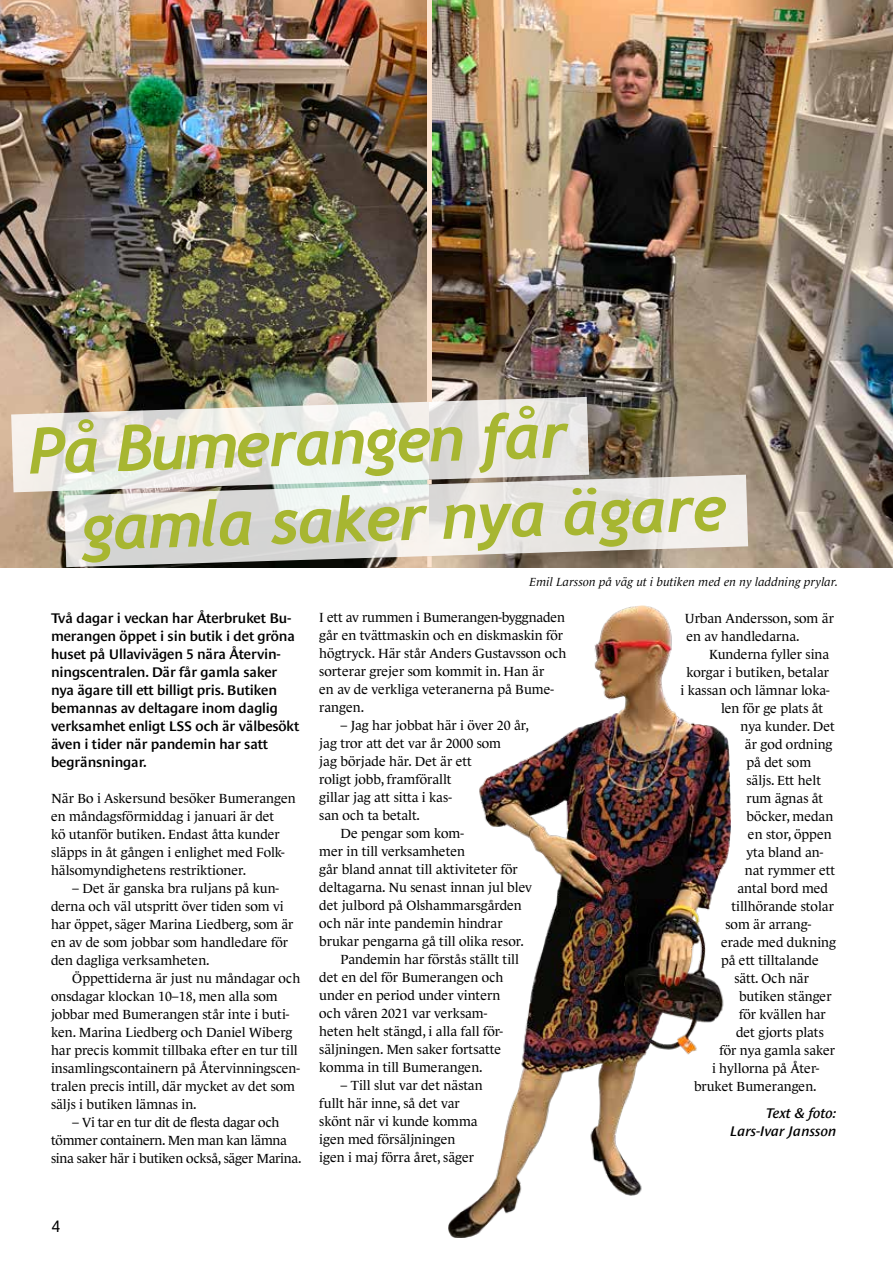
<style>
.page{position:relative;width:893px;height:1263px;background:#fff}
.page>*{position:absolute;margin:0;border:0;box-sizing:border-box;transform-origin:0 0}
.t1{font:italic 700 63.3px/78.2px "Trebuchet";color:#a7b631}
.t2{font:16.5px "Le Monde Sans Std";color:#000}
.t3{font:600 14.25px/18px "Le Monde Sans Std";letter-spacing:-.01em;color:#000}
.t4{font:italic 600 14.25px/18px "Le Monde Sans Std";color:#000;text-align:right}
.t5{font:13.5px/18px "Le Monde Journal Std";color:#000}
.t6{font:13.5px/18px "Le Monde Journal Std";letter-spacing:-.02em;color:#000}
.t7{font:italic 12px "Le Monde Journal Std";letter-spacing:.01em;color:#000}
</style>
<div class="page">
<img style="left:0;top:0;width:893px;height:567px">
<img style="left:448px;top:606px;width:283px;height:631px">
<svg style="left:11px;top:397px;width:578px;height:95px;background:#e1dfd9"></svg>
<svg style="left:64px;top:475px;width:684px;height:92px;background:#d4d2ce"></svg>
<div style="left:427px;top:556px;width:5px;height:11px;background:#fde4d0"></div>
<div style="left:427px;top:0;width:5px;height:402px;background:#fde4d0"></div>
<svg style="left:427px;top:479px;width:5px;height:5px"></svg>
<h1 class="t1" style="left:77px;top:412px;width:648px;text-indent:-50px;rotate:-2deg">På Bumerangen får gamla saker nya ägare</h1>
<p class="t7" style="left:529px;top:575px;width:310px">Emil Larsson på väg ut i butiken med en ny laddning prylar.</p>
<p class="t5" style="left:685px;top:609px;width:150px">Urban Andersson, som är en av handledarna.</p>
<p class="t5" style="left:709px;top:645px;width:122px">Kunderna fyller sina</p>
<p class="t5" style="left:686px;top:663px;width:144px">korgar i butiken, betalar</p>
<p class="t5" style="left:680px;top:681px;width:151px">i kassan och lämnar loka-</p>
<p class="t5" style="left:721px;top:699px;width:104px">len för ge plats åt</p>
<p class="t5" style="left:740px;top:717px;width:96px">nya kunder. Det</p>
<p class="t5" style="left:745px;top:735px;width:89px">är god ordning</p>
<p class="t5" style="left:746px;top:753px;width:66px">på det som</p>
<p class="t5" style="left:746px;top:771px;width:76px">säljs. Ett helt</p>
<p class="t5" style="left:746px;top:789px;width:78px">rum ägnas åt</p>
<p class="t5" style="left:746px;top:807px;width:88px">böcker, medan</p>
<p class="t5" style="left:748px;top:825px;width:85px">en stor, öppen</p>
<p class="t5" style="left:746px;top:843px;width:78px">yta bland an-</p>
<p class="t5" style="left:745px;top:861px;width:92px">nat rymmer ett</p>
<p class="t5" style="left:737px;top:879px;width:92px">antal bord med</p>
<p class="t5" style="left:731px;top:897px;width:104px">tillhörande stolar</p>
<p class="t5" style="left:725px;top:915px;width:87px">som är arrang-</p>
<p class="t5" style="left:721px;top:933px;width:116px">erade med dukning</p>
<p class="t5" style="left:721px;top:951px;width:99px">på ett tilltalande</p>
<p class="t5" style="left:734px;top:969px;width:76px">sätt. Och när</p>
<p class="t5" style="left:739px;top:987px;width:94px">butiken stänger</p>
<p class="t5" style="left:739px;top:1005px;width:88px">för kvällen har</p>
<p class="t5" style="left:736px;top:1023px;width:89px">det gjorts plats</p>
<p class="t5" style="left:719px;top:1041px;width:117px">för nya gamla saker</p>
<p class="t5" style="left:712px;top:1059px;width:109px">i hyllorna på Åter-</p>
<p class="t5" style="left:694px;top:1077px;width:124px">bruket Bumerangen.</p>
<p class="t4" style="left:730px;top:1104px;width:108px">Text &amp; foto:<br>Lars-Ivar Jansson</p>
<p class="t3" style="left:51px;top:609px;width:250px">Två dagar i veckan har Återbruket Bu&shy;merangen öppet i sin butik i det gröna huset på Ullavivägen 5 nära Återvin&shy;ningscentralen. Där får gamla saker nya ägare till ett billigt pris. Butiken bemannas av deltagare inom daglig verksamhet enligt LSS och är välbesökt även i tider när pandemin har satt begränsningar.</p>
<p class="t5" style="left:51px;top:789px;width:246px">När Bo i Askersund besöker Bumerangen en måndagsförmiddag i januari är det<br>kö utanför butiken. Endast åtta kunder släpps in åt gången i enlighet med Folk&shy;hälsomyndighetens restriktioner.</p>
<p class="t5" style="left:51px;top:879px;width:244px;text-indent:21px">– Det är ganska bra ruljans på kun&shy;derna och väl utspritt över tiden som vi har öppet, säger Marina Liedberg, som är en av de som jobbar som handledare för den dagliga verksamheten.</p>
<p class="t5" style="left:51px;top:969px;width:251px;text-indent:21px">Öppettiderna är just nu måndagar och onsdagar klockan 10–18, men alla som jobbar med Bumerangen står inte i buti&shy;ken. Marina Liedberg och Daniel Wiberg har precis kommit tillbaka efter en tur till insamlingscontainern på Återvinningscen&shy;tralen precis intill, där mycket av det som säljs i butiken lämnas in.</p>
<p class="t6" style="left:51px;top:1113px;width:252px;text-indent:21px">– Vi tar en tur dit de flesta dagar och tömmer containern. Men man kan lämna sina saker här i butiken också, säger Marina.</p>
<p class="t5" style="left:319px;top:609px;width:249px">I ett av rummen i Bumerangen-byggnaden går en tvättmaskin och en diskmaskin för högtryck. Här står Anders Gustavsson och sorterar grejer som kommit in. Han är<br>en av de verkliga veteranerna på Bume&shy;rangen.</p>
<p class="t5" style="left:340px;top:717px;width:190px">– Jag har jobbat här i över 20 år,</p>
<p class="t5" style="left:319px;top:735px;width:183px">jag tror att det var år 2000 som</p>
<p class="t5" style="left:319px;top:753px;width:154px">jag började här. Det är ett</p>
<p class="t5" style="left:319px;top:771px;width:134px">roligt jobb, framförallt</p>
<p class="t5" style="left:319px;top:789px;width:134px">gillar jag att sitta i kas-</p>
<p class="t5" style="left:319px;top:807px;width:102px">san och ta betalt.</p>
<p class="t5" style="left:340px;top:825px;width:125px">De pengar som kom-</p>
<p class="t5" style="left:319px;top:843px;width:147px">mer in till verksamheten</p>
<p class="t5" style="left:319px;top:861px;width:200px">går bland annat till aktiviteter för</p>
<p class="t5" style="left:319px;top:879px;width:214px">deltagarna. Nu senast innan jul blev</p>
<p class="t5" style="left:319px;top:897px;width:204px">det julbord på Olshammarsgården</p>
<p class="t5" style="left:319px;top:915px;width:185px">och när inte pandemin hindrar</p>
<p class="t5" style="left:319px;top:933px;width:206px">brukar pengarna gå till olika resor.</p>
<p class="t5" style="left:340px;top:951px;width:180px">Pandemin har förstås ställt till</p>
<p class="t5" style="left:319px;top:969px;width:186px">det en del för Bumerangen och</p>
<p class="t5" style="left:319px;top:987px;width:183px">under en period under vintern</p>
<p class="t5" style="left:319px;top:1005px;width:169px">och våren 2021 var verksam-</p>
<p class="t5" style="left:319px;top:1023px;width:185px">heten helt stängd, i alla fall för-</p>
<p class="t5" style="left:319px;top:1041px;width:183px">säljningen. Men saker fortsatte</p>
<p class="t5" style="left:319px;top:1059px;width:165px">komma in till Bumerangen.</p>
<p class="t5" style="left:319px;top:1077px;width:165px;text-indent:21px">– Till slut var det nästan fullt här inne, så det var skönt när vi kunde komma igen med försäljningen igen i maj förra året, säger</p>
<p class="t2" style="left:52px;top:1216px;width:10px">4</p>
</div>
